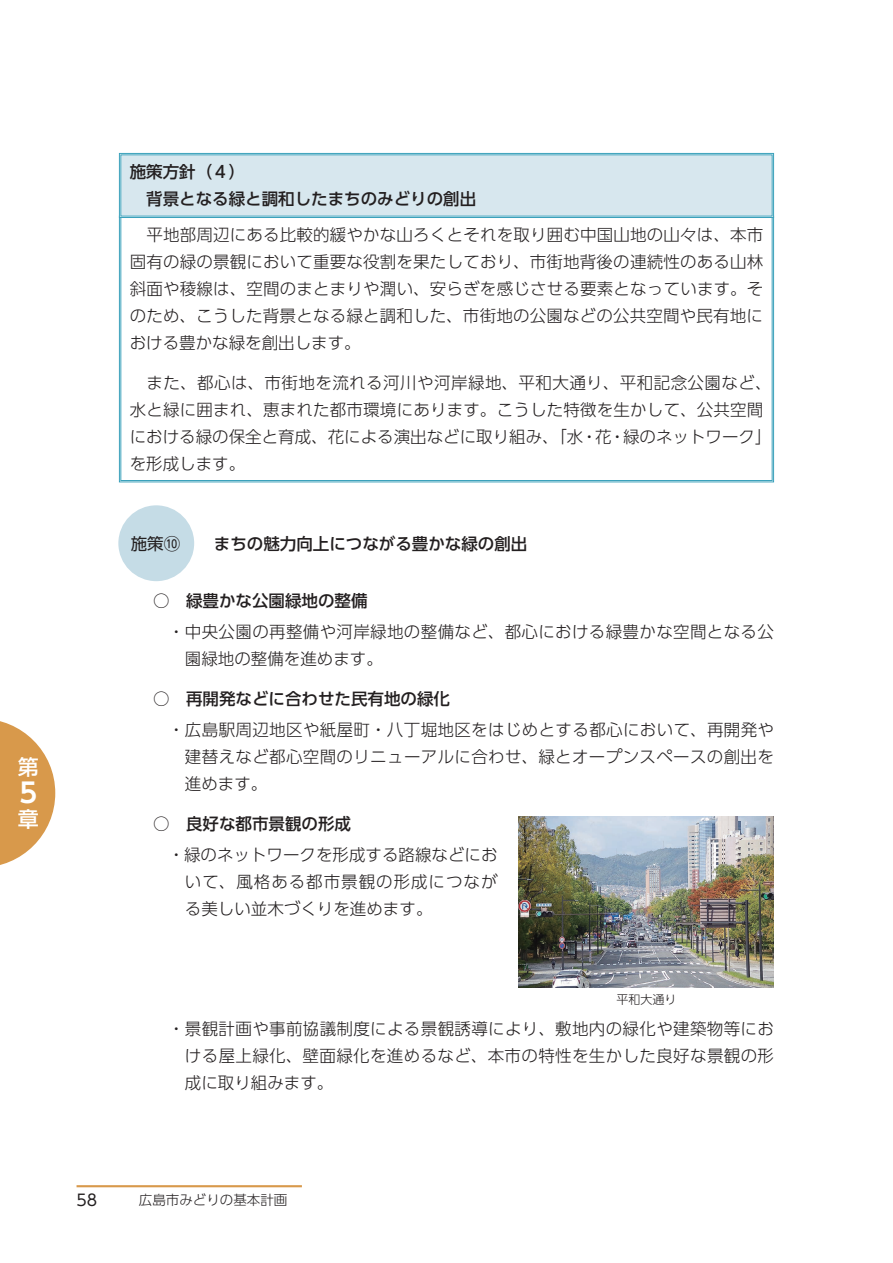
<style>
.page{position:relative;width:893px;height:1263px;background:#fff}
.page>*{position:absolute;margin:0;border:0;box-sizing:border-box;transform-origin:0 0}
.t1{font:700 27px "UD Shin Go Pro De";color:#fff}
.t2{font:500 21px "UD Shin Go Pro";color:#fff}
.t3{font:300 16.5px/27px "UD Shin Go Pro";letter-spacing:.01em;color:#231f20;text-align:justify}
.t4{font:500 16.5px/27px "UD Shin Go Pro";color:#231f20}
.t5{font:16.5px "UD Shin Go Pro";color:#231f20}
.t6{font:15.75px "UD Shin Go Pro";color:#231f20}
.t7{font:300 13.5px "UD Shin Go Pro";color:#231f20}
.t8{font:300 12px "UD Shin Go Pro";color:#231f20}
</style>
<div class="page">
<hr style="left:77px;top:1185px;width:225px;height:2px;background:#d8994b">
<svg style="left:0;top:721px;width:55px;height:144px"></svg>
<svg style="left:119px;top:218px;width:655px;height:265px"></svg>
<svg style="left:119px;top:153px;width:655px;height:65px;background:#cde2ea"></svg>
<div style="left:118px;top:505px;width:76px;height:76px;background:#c5dce6;border-radius:50%"></div>
<img style="left:519px;top:816px;width:255px;height:171px">
<p class="t2" style="left:18px;top:750px;width:22px">第</p>
<h1 class="t1" style="left:19px;top:771px;width:18px">5</h1>
<p class="t2" style="left:18px;top:802px;width:22px">章</p>
<p class="t4" style="left:130px;top:158px;width:348px">施策方針（４）<br>　背景となる緑と調和したまちのみどりの創出</p>
<p class="t3" style="left:130px;top:220px;width:635px">　平地部周辺にある比較的緩やかな山ろくとそれを取り囲む中国山地の山々は、本市固有の緑の景観において重要な役割を果たしており、市街地背後の連続性のある山林斜面や稜線は、空間のまとまりや潤い、安らぎを感じさせる要素となっています。そのため、こうした背景となる緑と調和した、市街地の公園などの公共空間や民有地における豊かな緑を創出します。</p>
<p class="t3" style="left:130px;top:368px;width:643px;text-align:left">　また、都心は、市街地を流れる河川や河岸緑地、平和大通り、平和記念公園など、水と緑に囲まれ、恵まれた都市環境にあります。こうした特徴を生かして、公共空間における緑の保全と育成、花による演出などに取り組み、「水・花・緑のネットワーク」を形成します。</p>
<p class="t5" style="left:131px;top:530px;width:51px">施策⑩</p>
<p class="t4" style="left:214px;top:529px;width:315px">まちの魅力向上につながる豊かな緑の創出</p>
<p class="t4" style="left:153px;top:586px;width:216px">○　緑豊かな公園緑地の整備</p>
<p class="t3" style="left:185px;top:618px;width:590px;text-indent:-17px">・中央公園の再整備や河岸緑地の整備など、都心における緑豊かな空間となる公園緑地の整備を進めます。</p>
<p class="t4" style="left:153px;top:684px;width:298px">○　再開発などに合わせた民有地の緑化</p>
<p class="t3" style="left:185px;top:716px;width:591px;text-indent:-17px">・広島駅周辺地区や紙屋町・八丁堀地区をはじめとする都心において、再開発や建替えなど都心空間のリニューアルに合わせ、緑とオープンスペースの創出を進めます。</p>
<p class="t4" style="left:153px;top:809px;width:199px">○　良好な都市景観の形成</p>
<p class="t3" style="left:185px;top:841px;width:314px;text-indent:-17px">・緑のネットワークを形成する路線などにおいて、風格ある都市景観の形成につながる美しい並木づくりを進めます。</p>
<p class="t8" style="left:616px;top:990px;width:61px">平和大通り</p>
<p class="t3" style="left:185px;top:1014px;width:591px;text-indent:-17px">・景観計画や事前協議制度による景観誘導により、敷地内の緑化や建築物等における屋上緑化、壁面緑化を進めるなど、本市の特性を生かした良好な景観の形成に取り組みます。</p>
<p class="t6" style="left:77px;top:1187px;width:22px">58</p>
<p class="t7" style="left:139px;top:1189px;width:150px">広島市みどりの基本計画</p>
</div>
